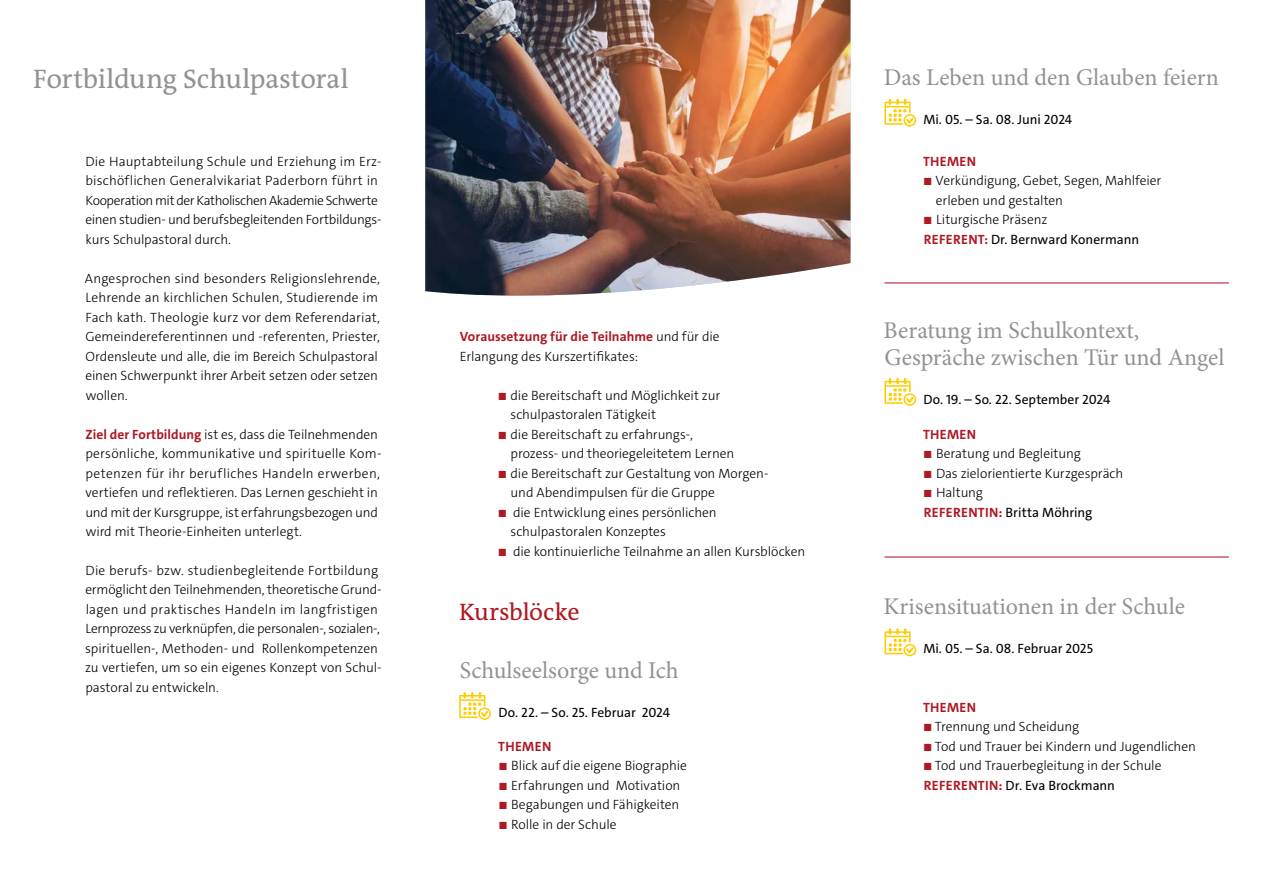
<style>
.page{position:relative;width:1263px;height:893px;background:#fff}
.page>*{position:absolute;margin:0;border:0;box-sizing:border-box;transform-origin:0 0}
.t1{font:27px "The Antiqua B W5 Plain";letter-spacing:-.01em;color:#919292}
.t2{font:24px/27px "Minion Pro";color:#919292}
.t3{font:24px "The Antiqua B W5 Plain";letter-spacing:-.015em;color:#ae1923}
.t4{font:300 13.5px/19.5px "The Sans C4 s";letter-spacing:-.005em;color:#000}
.t5{font:13.5px/19.5px "The Sans C4 s";color:#000}
.t6{font:700 13.5px "The Sans C4 s";letter-spacing:.025em;color:#ae1923}
.s1{font-weight:700;color:#ae1923}
.s2{font-size:10.5px;color:#ae1923}
.s3{font-weight:300;font-size:10.5px;color:#ae1923}
.s4{font-weight:300}
.s5{font-weight:400}
</style>
<div class="page">
<img style="left:425px;top:0;width:425px;height:296px">
<svg style="left:459px;top:692px;width:32px;height:28px"></svg>
<svg style="left:884px;top:628px;width:32px;height:28px"></svg>
<svg style="left:884px;top:378px;width:32px;height:28px"></svg>
<svg style="left:884px;top:99px;width:32px;height:28px"></svg>
<hr style="left:884px;top:283px;width:345px;height:1px;background:#ae0c21">
<hr style="left:884px;top:557px;width:345px;height:1px;background:#ae0c21">
<h1 class="t1" style="left:33px;top:62px;width:317px">Fortbildung Schulpastoral</h1>
<p class="t4" style="left:85px;top:151px;width:298px">Die Hauptabteilung Schule und Erziehung im Erz&shy;bischöflichen Generalvikariat Paderborn führt in Kooperation mit der Katholischen Akademie Schwerte einen studien- und berufsbegleitenden Fortbildungs&shy;kurs Schulpastoral durch.</p>
<p class="t4" style="left:85px;top:268px;width:297px">Angesprochen sind besonders Religionslehrende, Lehrende an kirchlichen Schulen, Studierende im Fach kath. Theologie kurz vor dem Referendariat, Gemeindereferentinnen und -referenten, Priester, Ordensleute und alle, die im Bereich Schulpastoral einen Schwerpunkt ihrer Arbeit setzen oder setzen wollen.</p>
<p class="t4" style="left:85px;top:424px;width:298px"><span class="s1">Ziel der Fortbildung</span> ist es, dass die Teilnehmenden persönliche, kommunikative und spirituelle Kom&shy;petenzen für ihr berufliches Handeln erwerben, vertiefen und reflektieren. Das Lernen geschieht in und mit der Kursgruppe, ist erfahrungsbezogen und wird mit Theorie-Einheiten unterlegt.</p>
<p class="t4" style="left:85px;top:561px;width:298px">Die berufs- bzw. studienbegleitende Fortbildung ermöglicht den Teilnehmenden, theoretische Grund&shy;lagen und praktisches Handeln im langfristigen Lernprozess zu verknüpfen, die personalen-, sozialen-, spirituellen-, Methoden- und Rollenkompetenzen zu vertiefen, um so ein eigenes Konzept von Schul&shy;pastoral zu entwickeln.</p>
<p class="t4" style="left:460px;top:327px;width:261px"><span class="s1">Voraussetzung für die Teilnahme</span> und für die<br>Erlangung des Kurszertifikates:</p>
<p class="t4" style="left:510px;top:385px;width:211px;text-indent:-12px"><span class="s2">■</span> die Bereitschaft und Möglichkeit zur schulpastoralen Tätigkeit</p>
<p class="t4" style="left:511px;top:424px;width:225px;text-indent:-12px"><span class="s2">■</span> die Bereitschaft zu erfahrungs-, prozess- und theoriegeleitetem Lernen</p>
<p class="t4" style="left:511px;top:463px;width:259px;text-indent:-12px"><span class="s2">■</span> die Bereitschaft zur Gestaltung von Morgen&shy;und Abendimpulsen für die Gruppe</p>
<p class="t4" style="left:510px;top:502px;width:208px;text-indent:-12px"><span class="s2">■</span> die Entwicklung eines persönlichen schulpastoralen Konzeptes</p>
<p class="t4" style="left:499px;top:541px;width:308px"><span class="s2">■</span> die kontinuierliche Teilnahme an allen Kursblöcken</p>
<h2 class="t3" style="left:459px;top:596px;width:122px">Kursblöcke</h2>
<h2 class="t2" style="left:460px;top:657px;width:221px">Schulseelsorge und Ich</h2>
<p class="t5" style="left:499px;top:703px;width:173px">Do. 22. – So. 25. Februar 2024</p>
<p class="t6" style="left:498px;top:737px;width:55px">THEMEN</p>
<p class="t4" style="left:499px;top:756px;width:189px"><span class="s2">■</span> Blick auf die eigene Biographie</p>
<p class="t4" style="left:499px;top:775px;width:183px"><span class="s2">■</span> Erfahrungen und Motivation</p>
<p class="t4" style="left:499px;top:795px;width:182px"><span class="s2">■</span> Begabungen und Fähigkeiten</p>
<p class="t4" style="left:499px;top:814px;width:119px"><span class="s2">■</span> Rolle in der Schule</p>
<h2 class="t2" style="left:884px;top:64px;width:337px">Das Leben und den Glauben feiern</h2>
<p class="t5" style="left:923px;top:110px;width:150px">Mi. 05. – Sa. 08. Juni 2024</p>
<p class="t6" style="left:923px;top:152px;width:55px">THEMEN</p>
<p class="t4" style="left:936px;top:171px;width:227px;text-indent:-12px"><span class="s2">■</span> Verkündigung, Gebet, Segen, Mahlfeier erleben und gestalten</p>
<p class="t5" style="left:924px;top:210px;width:217px"><span class="s3">■</span> <span class="s4">Liturgische Präsenz<br></span><span class="s1">REFERENT:</span> Dr. Bernward Konermann</p>
<h2 class="t2" style="left:884px;top:317px;width:342px">Beratung im Schulkontext,<br>Gespräche zwischen Tür und Angel</h2>
<p class="t5" style="left:923px;top:390px;width:189px">Do. 19. – So. 22. September 2024</p>
<p class="t6" style="left:923px;top:425px;width:55px">THEMEN</p>
<p class="t4" style="left:924px;top:444px;width:158px"><span class="s2">■</span> Beratung und Begleitung</p>
<p class="t4" style="left:924px;top:463px;width:201px"><span class="s2">■</span> Das zielorientierte Kurzgespräch</p>
<p class="t5" style="left:924px;top:483px;width:170px"><span class="s3">■</span> <span class="s4">Haltung<br></span><span class="s1">REFERENTIN:</span> Britta Möhring</p>
<h2 class="t2" style="left:883px;top:593px;width:303px">Krisensituationen in der Schule</h2>
<p class="t5" style="left:923px;top:639px;width:171px">Mi. 05. – Sa. 08. Februar 2025</p>
<p class="t6" style="left:923px;top:698px;width:55px">THEMEN</p>
<p class="t4" style="left:924px;top:717px;width:157px"><span class="s2">■</span> Trennung und Scheidung</p>
<p class="t4" style="left:924px;top:736px;width:273px"><span class="s2">■</span> Tod und Trauer bei Kindern und Jugendlichen</p>
<p class="t4" style="left:924px;top:756px;width:239px"><span class="s2">■</span> Tod und Trauerbegleitung in der Schule<br><span class="s1">REFERENTIN:</span> <span class="s5">Dr. Eva Brockmann</span></p>
</div>
